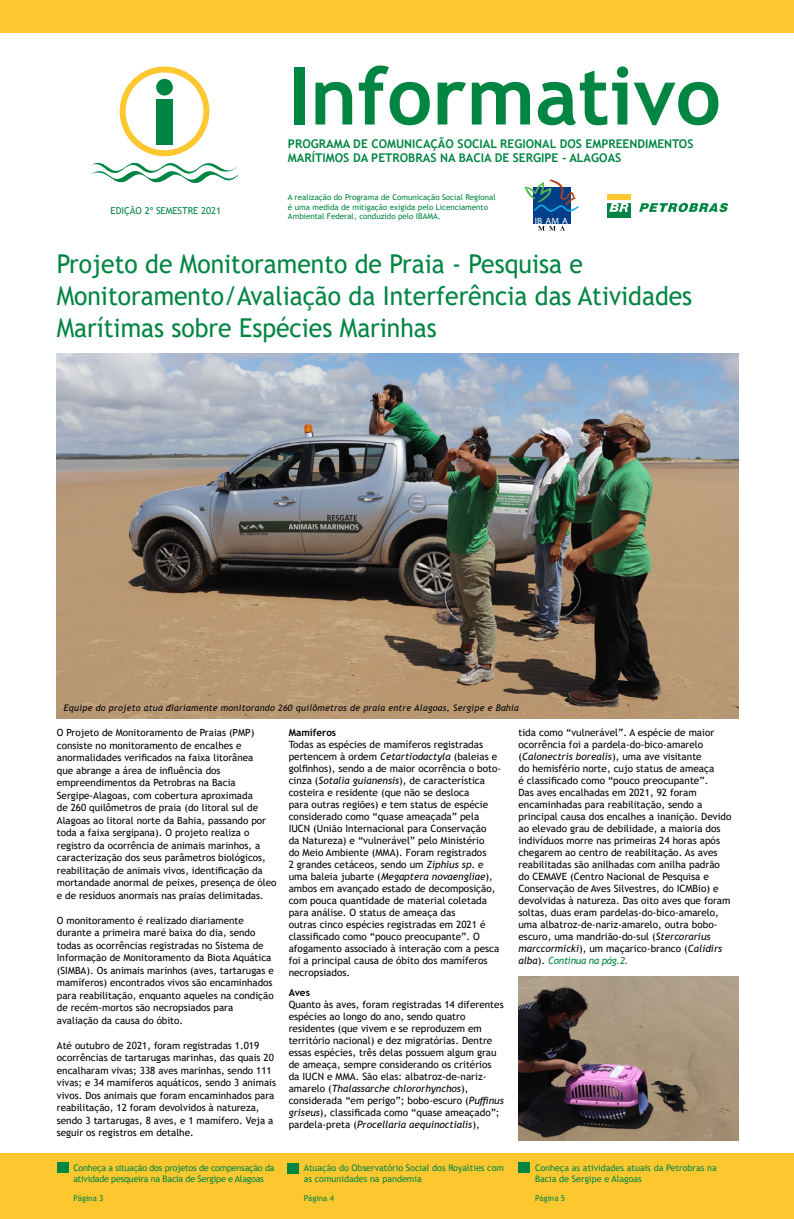
<style>
.page{position:relative;width:794px;height:1219px;background:#fff}
.page>*{position:absolute;margin:0;border:0;box-sizing:border-box;transform-origin:0 0}
.t1{font:700 80px "Trebuchet MS";color:#008542}
.t2{font:26px/32px "Trebuchet MS";color:#008542;scale:.95 1}
.t3{font:700 12px/14.4px "Trebuchet MS";color:#008542}
.t4{font:10px/12px "Trebuchet MS";color:#000}
.t5{font:9.9px/12.5px "Trebuchet MS";color:#000}
.t6{font:italic 9.9px "Trebuchet MS";letter-spacing:-.025em;color:#008542}
.t7{font:700 9.9px "Trebuchet MS";color:#000}
.t8{font:9.5px "Trebuchet MS";color:#008542}
.t9{font:9.1px "Myriad Pro";color:#fff;scale:1.05 1}
.t10{font:9px/10.8px "Trebuchet MS";color:#008542}
.t11{font:italic 9px "Trebuchet MS";letter-spacing:.03em;color:#000}
.t12{font:9px/10.8px "Trebuchet MS";letter-spacing:-.025em;color:#008542}
.t13{font:8px/9.6px "Trebuchet MS";color:#008542}
.s1{font-style:italic}
.s2{font-size:10px;color:#000}
.s3{font-style:normal;font-size:10px;color:#000}
</style>
<div class="page">
<img style="left:57px;top:353px;width:681px;height:366px">
<div style="left:0;top:1154px;width:794px;height:65px;background:#fdc82f"></div>
<div style="left:287px;top:1163px;width:12px;height:10px;background:#008542"></div>
<div style="left:57px;top:1163px;width:11px;height:10px;background:#008542"></div>
<div style="left:518px;top:1163px;width:12px;height:10px;background:#008542"></div>
<div style="left:607px;top:195px;width:24px;height:5px;background:#fdc82f"></div>
<div style="left:607px;top:203px;width:24px;height:15px;background:#008542"></div>
<svg style="left:639px;top:203px;width:89px;height:9px"></svg>
<svg style="left:607px;top:203px;width:24px;height:9px"></svg>
<div style="left:532px;top:188px;width:38px;height:36px;background:#023f88"></div>
<svg style="left:538px;top:226px;width:27px;height:5px"></svg>
<svg style="left:524px;top:180px;width:55px;height:32px"></svg>
<svg style="left:90px;top:162px;width:149px;height:21px"></svg>
<div style="left:120px;top:67px;width:89px;height:89px;border:6px solid #fdc82f;border-radius:50%"></div>
<div style="left:156px;top:79px;width:17px;height:17px;background:#008542;border-radius:50%"></div>
<div style="left:156px;top:99px;width:17px;height:45px;background:#008542"></div>
<div style="left:0;top:0;width:794px;height:33px;background:#fdc82f"></div>
<img style="left:518px;top:976px;width:220px;height:164px">
<p class="t8" style="left:111px;top:205px;width:112px">EDIÇÃO 2º SEMESTRE 2021</p>
<h1 class="t1" style="left:288px;top:46px;width:434px">Informativo</h1>
<p class="t3" style="left:288px;top:137px;width:407px">PROGRAMA DE COMUNICAÇÃO SOCIAL REGIONAL DOS EMPREENDIMENTOS<br>MARÍTIMOS DA PETROBRAS NA BACIA DE SERGIPE - ALAGOAS</p>
<p class="t13" style="left:288px;top:193px;width:209px">A realização do Programa de Comunicação Social Regional é uma medida de mitigação exigida pelo Licenciamento<br>Ambiental Federal, conduzido pelo IBAMA.</p>
<p class="t9" style="left:535px;top:215px;width:33px">IB AM A</p>
<h2 class="t2" style="left:57px;top:248px;width:670px">Projeto de Monitoramento de Praia - Pesquisa e<br>Monitoramento/Avaliação da Interferência das Atividades<br>Marítimas sobre Espécies Marinhas</h2>
<p class="t11" style="left:64px;top:703px;width:456px">Equipe do projeto atua diariamente monitorando 260 quilômetros de praia entre Alagoas, Sergipe e Bahia</p>
<p class="t5" style="left:57px;top:726px;width:221px">O Projeto de Monitoramento de Praias (PMP) consiste no monitoramento de encalhes e anormalidades verificados na faixa litorânea<br>que abrange a área de influência dos empreendimentos da Petrobras na Bacia Sergipe-Alagoas, com cobertura aproximada<br>de 260 quilômetros de praia (do litoral sul de Alagoas ao litoral norte da Bahia, passando por toda a faixa sergipana). O projeto realiza o registro da ocorrência de animais marinhos, a caracterização dos seus parâmetros biológicos, reabilitação de animais vivos, identificação da mortandade anormal de peixes, presença de óleo e de resíduos anormais nas praias delimitadas.</p>
<p class="t5" style="left:57px;top:914px;width:218px">O monitoramento é realizado diariamente durante a primeira maré baixa do dia, sendo todas as ocorrências registradas no Sistema de Informação de Monitoramento da Biota Aquática (SIMBA). Os animais marinhos (aves, tartarugas e mamíferos) encontrados vivos são encaminhados para reabilitação, enquanto aqueles na condição de recém-mortos são necropsiados para avaliação da causa do óbito.</p>
<p class="t5" style="left:57px;top:1039px;width:221px">Até outubro de 2021, foram registradas 1.019 ocorrências de tartarugas marinhas, das quais 20 encalharam vivas; 338 aves marinhas, sendo 111 vivas; e 34 mamíferos aquáticos, sendo 3 animais vivos. Dos animais que foram encaminhados para reabilitação, 12 foram devolvidos à natureza, sendo 3 tartarugas, 8 aves, e 1 mamífero. Veja a seguir os registros em detalhe.</p>
<p class="t4" style="left:518px;top:726px;width:214px">tida como “vulnerável”. A espécie de maior ocorrência foi a pardela-do-bico-amarelo (<span class="s1">Calonectris borealis</span>), uma ave visitante<br>do hemisfério norte, cujo status de ameaça<br>é classificado como “pouco preocupante”.<br>Das aves encalhadas em 2021, 92 foram encaminhadas para reabilitação, sendo a principal causa dos encalhes a inanição. Devido ao elevado grau de debilidade, a maioria dos indivíduos morre nas primeiras 24 horas após chegarem ao centro de reabilitação. As aves reabilitadas são anilhadas com anilha padrão do CEMAVE (Centro Nacional de Pesquisa e Conservação de Aves Silvestres, do ICMBio) e devolvidas à natureza. Das oito aves que foram soltas, duas eram pardelas-do-bico-amarelo, uma albatroz-de-nariz-amarelo, outra bobo&shy;escuro, uma mandrião-do-sul (<span class="s1">Stercorarius marccormicki</span>), um maçarico-branco (<span class="s1">Calidirs</span></p>
<p class="t6" style="left:518px;top:954px;width:112px"><span class="s2">alba</span><span class="s3">).</span> Continua na pág.2.</p>
<p class="t7" style="left:289px;top:726px;width:49px">Mamíferos</p>
<p class="t4" style="left:289px;top:738px;width:214px">Todas as espécies de mamíferos registradas pertencem à ordem <span class="s1">Cetartiodactyla</span> (baleias e golfinhos), sendo a de maior ocorrência o boto&shy;cinza (<span class="s1">Sotalia guianensis</span>), de característica costeira e residente (que não se desloca<br>para outras regiões) e tem status de espécie considerado como “quase ameaçada” pela IUCN (União Internacional para Conservação<br>da Natureza) e “vulnerável” pelo Ministério<br>do Meio Ambiente (MMA). Foram registrados<br>2 grandes cetáceos, sendo um <span class="s1">Ziphius sp</span>. e uma baleia jubarte (<span class="s1">Megaptera novaengliae</span>), ambos em avançado estado de decomposição, com pouca quantidade de material coletada para análise. O status de ameaça das<br>outras cinco espécies registradas em 2021 é classificado como “pouco preocupante”. O afogamento associado à interação com a pesca foi a principal causa de óbito dos mamíferos necropsiados.</p>
<p class="t7" style="left:289px;top:986px;width:23px">Aves</p>
<p class="t4" style="left:289px;top:998px;width:217px">Quanto às aves, foram registradas 14 diferentes espécies ao longo do ano, sendo quatro residentes (que vivem e se reproduzem em território nacional) e dez migratórias. Dentre essas espécies, três delas possuem algum grau de ameaça, sempre considerando os critérios da IUCN e MMA. São elas: albatroz-de-nariz&shy;amarelo (<span class="s1">Thalassarche chlororhynchos</span>), considerada “em perigo”; bobo-escuro (<span class="s1">Puffinus griseus</span>), classificada como “quase ameaçado”; pardela-preta (<span class="s1">Procellaria aequinoctialis</span>),</p>
<p class="t12" style="left:73px;top:1162px;width:203px">Conheça a situação dos projetos de compensação da atividade pesqueira na Bacia de Sergipe e Alagoas</p>
<p class="t13" style="left:73px;top:1193px;width:32px">Página 3</p>
<p class="t10" style="left:304px;top:1163px;width:202px">Atuação do Observatório Social dos Royalties com as comunidades na pandemia</p>
<p class="t13" style="left:304px;top:1194px;width:32px">Página 4</p>
<p class="t10" style="left:535px;top:1162px;width:183px">Conheça as atividades atuais da Petrobras na<br>Bacia de Sergipe e Alagoas</p>
<p class="t13" style="left:535px;top:1193px;width:32px">Página 5</p>
</div>
